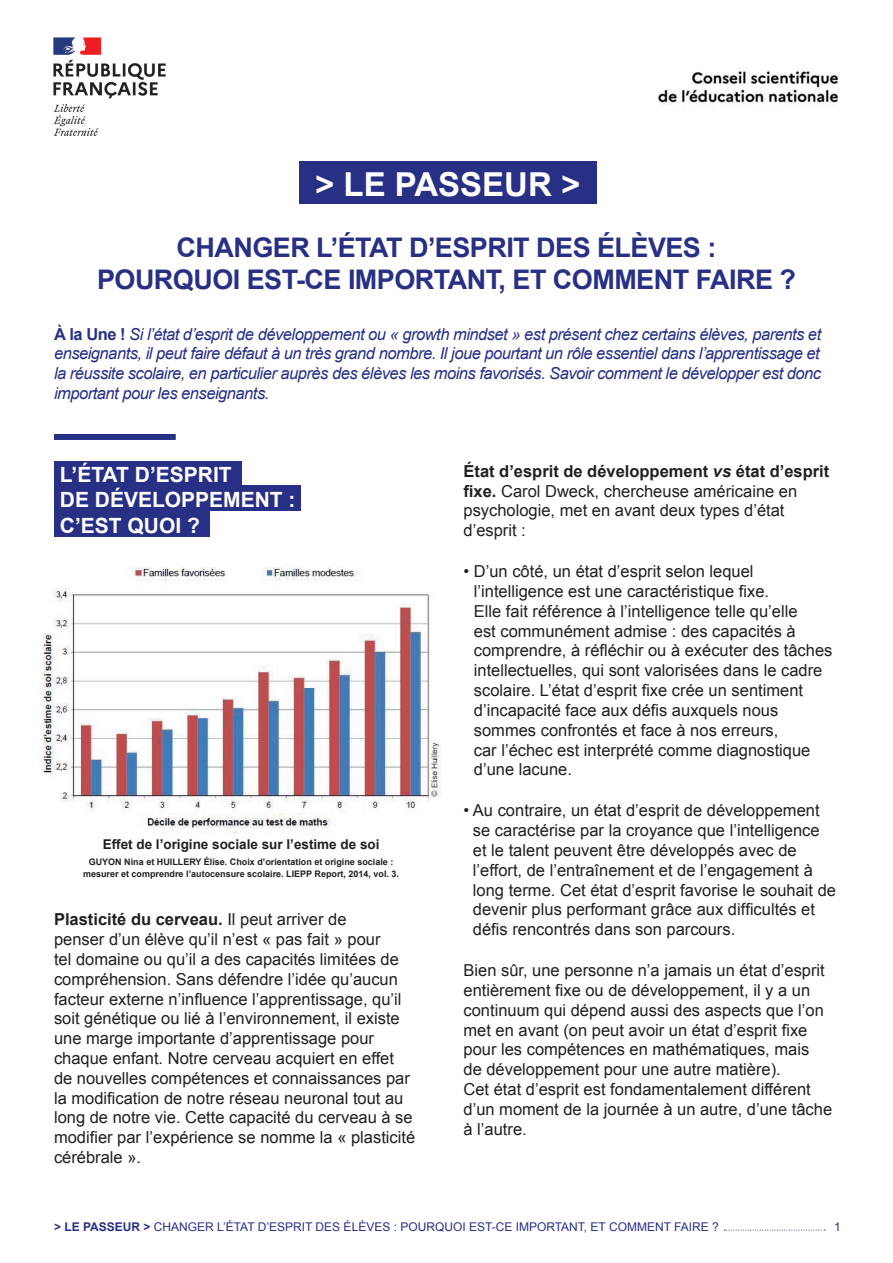
<style>
.page{position:relative;width:893px;height:1263px;background:#fff}
.page>*{position:absolute;margin:0;border:0;box-sizing:border-box;transform-origin:0 0}
.t1{font:700 33px "Arial";color:#fff}
.t2{font:700 27px/32.4px "Arial";letter-spacing:-.02em;color:#283086;text-align:center}
.t3{font:700 21px/25.2px "Arial";color:#fff}
.t4{font:16.5px/19.8px "Arial";color:#231f20}
.t5{font:italic 16.5px/19.8px "Arial";letter-spacing:-.03em;color:#283086;text-align:justify}
.t6{font:700 13.5px "Arial";color:#231f20}
.t7{font:12px "Arial";color:#283086}
.t8{font:700 9px/12.6px "Arial";color:#231f20;text-align:center}
.s1{font-weight:700;font-style:normal}
.s2{font-weight:700}
.s3{font-weight:700;font-style:italic}
</style>
<div class="page">
<img style="left:53px;top:37px;width:113px;height:99px">
<img style="left:658px;top:70px;width:180px;height:33px">
<div style="left:299px;top:162px;width:298px;height:42px;background:#283086"></div>
<div style="left:54px;top:461px;width:188px;height:26px;background:#283086"></div>
<div style="left:54px;top:486px;width:246px;height:25px;background:#283086"></div>
<div style="left:54px;top:512px;width:155px;height:25px;background:#283086"></div>
<div style="left:54px;top:434px;width:122px;height:6px;background:#283086"></div>
<img style="left:42px;top:567px;width:398px;height:266px">
<svg style="left:724px;top:1230px;width:101px;height:1px"></svg>
<h1 class="t1" style="left:315px;top:162px;width:267px">&gt; LE PASSEUR &gt;</h1>
<h2 class="t2" style="left:97px;top:232px;width:700px">CHANGER L’ÉTAT D’ESPRIT DES ÉLÈVES :<br>POURQUOI EST-CE IMPORTANT, ET COMMENT FAIRE ?</h2>
<p class="t5" style="left:54px;top:324px;width:769px"><span class="s1">À la Une !</span> Si l’état d’esprit de développement ou « growth mindset » est présent chez certains élèves, parents et enseignants, il peut faire défaut à un très grand nombre. Il joue pourtant un rôle essentiel dans l’apprentissage et la réussite scolaire, en particulier auprès des élèves les moins favorisés. Savoir comment le développer est donc important pour les enseignants.</p>
<p class="t3" style="left:60px;top:463px;width:237px">L’ÉTAT D’ESPRIT<br>DE DÉVELOPPEMENT :<br>C’EST QUOI ?</p>
<p class="t6" style="left:103px;top:836px;width:278px">Effet de l’origine sociale sur l’estime de soi</p>
<p class="t8" style="left:83px;top:855px;width:317px">GUYON Nina et HUILLERY Élise. Choix d’orientation et origine sociale : mesurer et comprendre l’autocensure scolaire. LIEPP Report, 2014, vol. 3.</p>
<p class="t4" style="left:54px;top:910px;width:363px"><span class="s2">Plasticité du cerveau.</span> Il peut arriver de<br>penser d’un élève qu’il n’est « pas fait » pour<br>tel domaine ou qu’il a des capacités limitées de compréhension. Sans défendre l’idée qu’aucun facteur externe n’influence l’apprentissage, qu’il soit génétique ou lié à l’environnement, il existe une marge importante d’apprentissage pour chaque enfant. Notre cerveau acquiert en effet de nouvelles compétences et connaissances par la modification de notre réseau neuronal tout au long de notre vie. Cette capacité du cerveau à se modifier par l’expérience se nomme la « plasticité cérébrale ».</p>
<p class="t4" style="left:463px;top:461px;width:367px"><span class="s2">État d’esprit de développement</span> <span class="s3">vs</span> <span class="s2">état d’esprit fixe.</span> Carol Dweck, chercheuse américaine en psychologie, met en avant deux types d’état d’esprit :</p>
<p class="t4" style="left:474px;top:562px;width:360px;text-indent:-10px">• D’un côté, un état d’esprit selon lequel l’intelligence est une caractéristique fixe.<br>Elle fait référence à l’intelligence telle qu’elle<br>est communément admise : des capacités à comprendre, à réfléchir ou à exécuter des tâches intellectuelles, qui sont valorisées dans le cadre scolaire. L’état d’esprit fixe crée un sentiment d’incapacité face aux défis auxquels nous sommes confrontés et face à nos erreurs,<br>car l’échec est interprété comme diagnostique d’une lacune.</p>
<p class="t4" style="left:473px;top:801px;width:365px;text-indent:-9px">• Au contraire, un état d’esprit de développement se caractérise par la croyance que l’intelligence et le talent peuvent être développés avec de l’effort, de l’entraînement et de l’engagement à long terme. Cet état d’esprit favorise le souhait de devenir plus performant grâce aux difficultés et défis rencontrés dans son parcours.</p>
<p class="t4" style="left:463px;top:961px;width:370px">Bien sûr, une personne n’a jamais un état d’esprit entièrement fixe ou de développement, il y a un continuum qui dépend aussi des aspects que l’on met en avant (on peut avoir un état d’esprit fixe pour les compétences en mathématiques, mais<br>de développement pour une autre matière).<br>Cet état d’esprit est fondamentalement différent d’un moment de la journée à un autre, d’une tâche à l’autre.</p>
<p class="t7" style="left:54px;top:1219px;width:666px"><span class="s2">&gt; LE PASSEUR &gt;</span> CHANGER L’ÉTAT D’ESPRIT DES ÉLÈVES : POURQUOI EST-CE IMPORTANT, ET COMMENT FAIRE ?</p>
<p class="t7" style="left:834px;top:1219px;width:8px">1</p>
</div>
